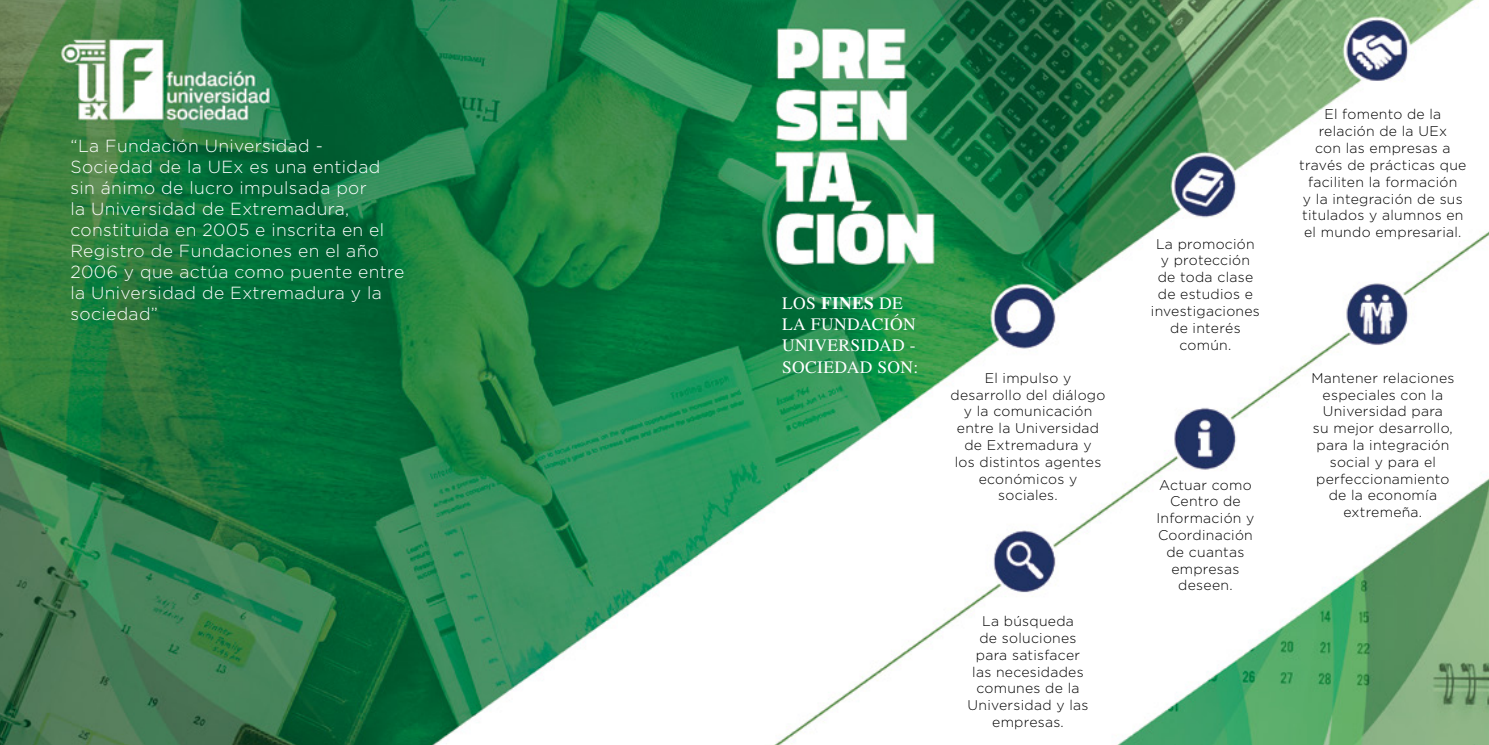
<style>
.page{position:relative;width:1489px;height:745px;background:#fff}
.page>*{position:absolute;margin:0;border:0;box-sizing:border-box;transform-origin:0 0}
.t1{font:300 17.5px/21px "Gotham";letter-spacing:.02em;color:#fff}
.t2{font:17.5px/21px "STIX General";letter-spacing:.02em;color:#fff}
.t3{font:300 14px/16.8px "Gotham";letter-spacing:.02em;color:#000;text-align:center}
.s1{font-weight:700}
</style>
<div class="page">
<img style="left:0;top:0;width:1488px;height:744px">
<p class="t1" style="left:70px;top:135px;width:335px">“La Fundación Universidad -<br>Sociedad de la UEx es una entidad sin ánimo de lucro impulsada por<br>la Universidad de Extremadura, constituida en 2005 e inscrita en el<br>Registro de Fundaciones en el año<br>2006 y que actúa como puente entre la Universidad de Extremadura y la sociedad”</p>
<p class="t2" style="left:782px;top:293px;width:138px">LOS <span class="s1">FINES</span> DE<br>LA FUNDACIÓN<br>UNIVERSIDAD -<br>SOCIEDAD SON:</p>
<p class="t3" style="left:950px;top:369px;width:156px">El impulso y desarrollo del diálogo y la comunicación entre la Universidad de Extremadura y<br>los distintos agentes económicos y sociales.</p>
<p class="t3" style="left:967px;top:612px;width:122px">La búsqueda<br>de soluciones para satisfacer las necesidades comunes de la<br>Universidad y las empresas.</p>
<p class="t3" style="left:1150px;top:235px;width:110px">La promoción y protección de toda clase de estudios e investigaciones de interés común.</p>
<p class="t3" style="left:1156px;top:475px;width:100px">Actuar como<br>Centro de<br>Información y<br>Coordinación de cuantas empresas deseen.</p>
<p class="t3" style="left:1299px;top:106px;width:169px">El fomento de la relación de la UEx<br>con las empresas a través de prácticas que faciliten la formación<br>y la integración de sus titulados y alumnos en el mundo empresarial.</p>
<p class="t3" style="left:1311px;top:369px;width:145px">Mantener relaciones especiales con la<br>Universidad para<br>su mejor desarrollo, para la integración social y para el perfeccionamiento de la economía extremeña.</p>
</div>
